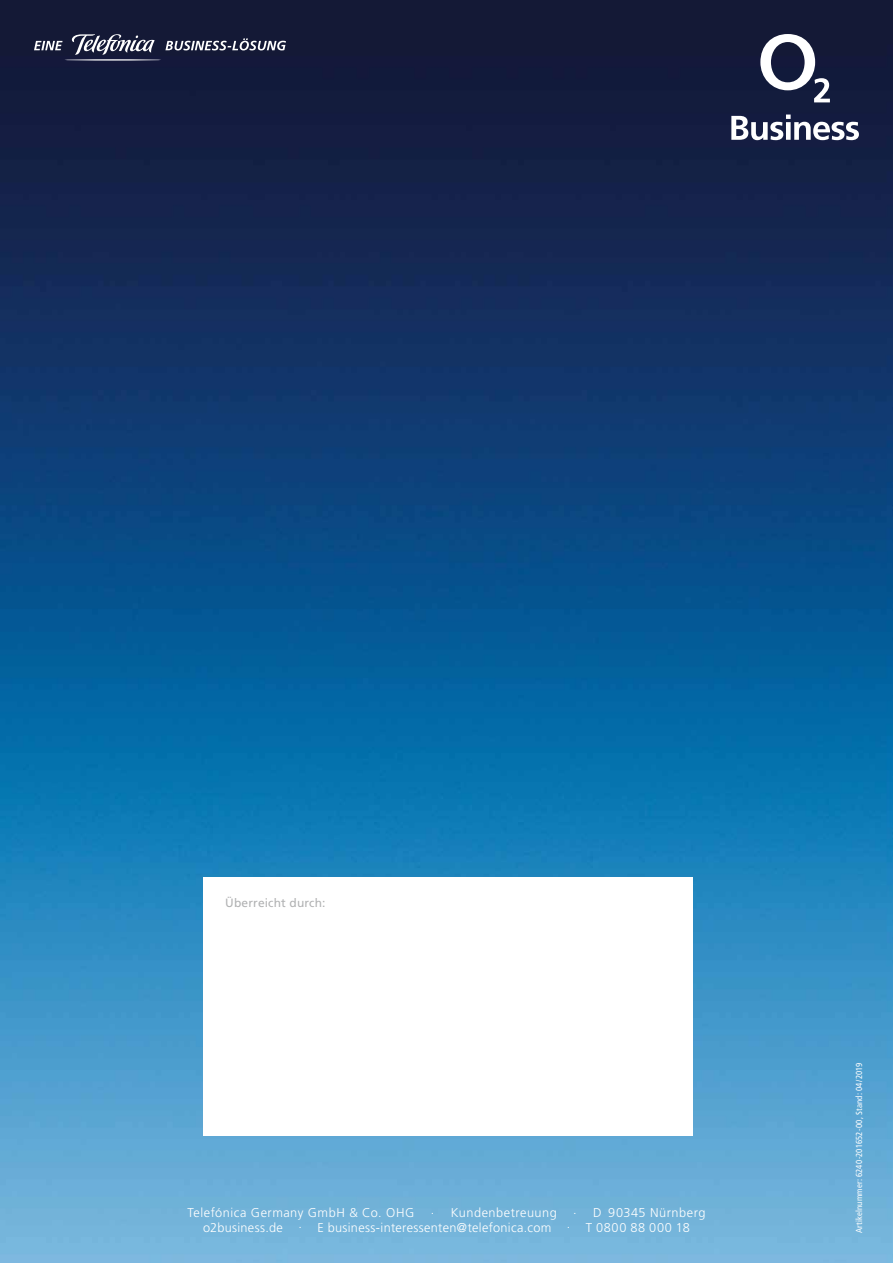
<style>
.page{position:relative;width:893px;height:1263px;background:#fff}
.page>*{position:absolute;margin:0;border:0;box-sizing:border-box;transform-origin:0 0}
.t1{font:300 12.75px/15px "O2 Frutiger";letter-spacing:.035em;color:#fff}
.t2{font:12px "O2 Frutiger";letter-spacing:.01em;color:#b1b2b3}
.t3{font:condensed 8.7px "Frutiger LT";letter-spacing:.02em;color:#fff}
</style>
<div class="page">
<img style="left:0;top:0;width:893px;height:1263px">
<div style="left:204px;top:877px;width:489px;height:258px;background:#fff"></div>
<svg style="left:760px;top:34px;width:70px;height:68px"></svg>
<svg style="left:731px;top:115px;width:128px;height:25px"></svg>
<svg style="left:34px;top:34px;width:252px;height:27px;background:#40435c"></svg>
<p class="t2" style="left:225px;top:896px;width:102px">Überreicht durch:</p>
<p class="t1" style="left:187px;top:1205px;width:229px">Telefónica Germany GmbH &amp; Co. OHG</p>
<p class="t1" style="left:431px;top:1202px;width:5px">.</p>
<p class="t1" style="left:451px;top:1205px;width:107px">Kundenbetreuung</p>
<p class="t1" style="left:573px;top:1202px;width:5px">.</p>
<p class="t1" style="left:203px;top:1205px;width:504px;text-indent:390px">D 90345 Nürnberg o2business.de . E business-interessenten@telefonica.com . T 0800 88 000 18</p>
<p class="t3" style="left:854px;top:1233px;width:172px;rotate:-90deg">Artikelnummer: 6240-201652-00, Stand: 04/2019</p>
</div>
